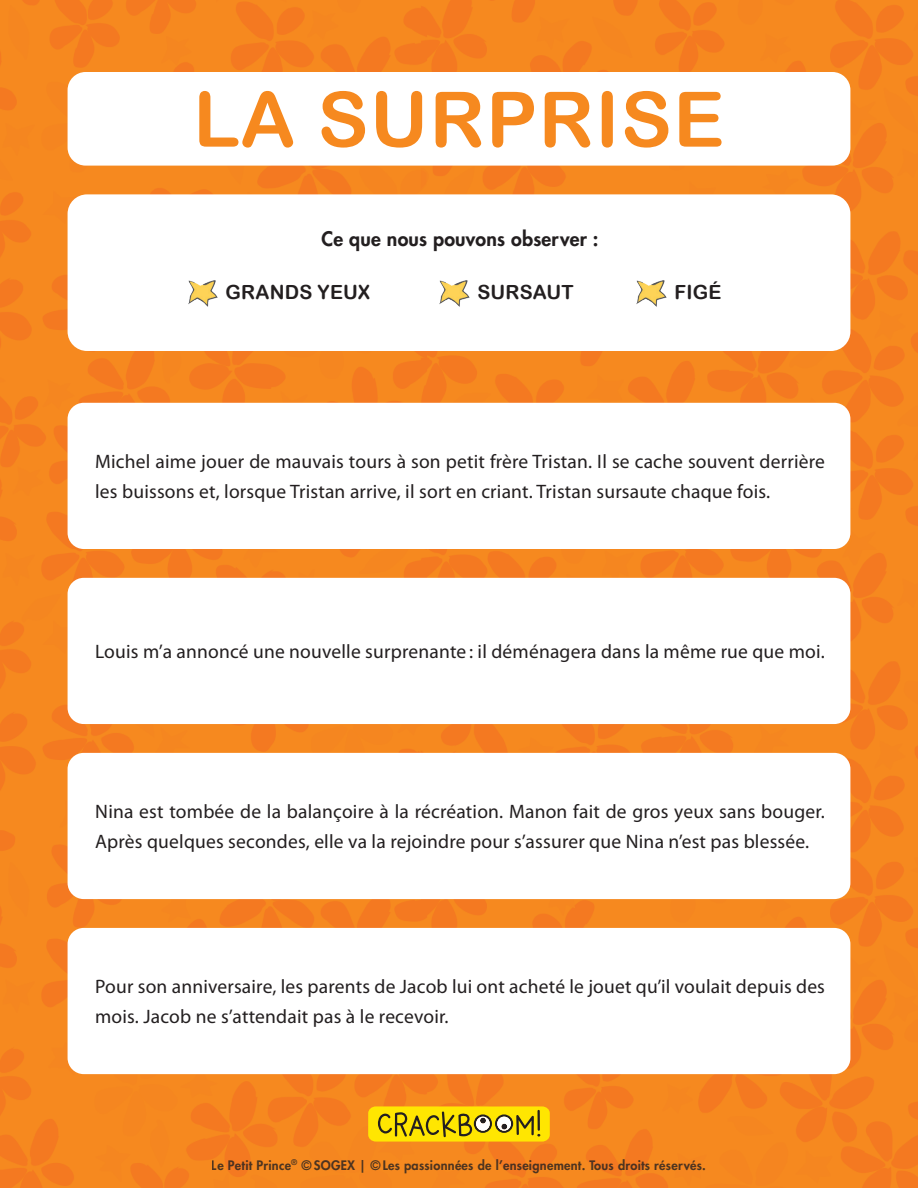
<style>
.page{position:relative;width:918px;height:1188px;background:#fff}
.page>*{position:absolute;margin:0;border:0;box-sizing:border-box;transform-origin:0 0}
.Texte{font:76.5px "Arial Rounded MT Bold";letter-spacing:.02em;color:#f6891f}
.Exemple_texte{font:19.5px/30px "Myriad Pro";letter-spacing:.01em;color:#231f20}
.Texte-2{font:800 19.5px "Futura Std";letter-spacing:.01em;color:#231f20}
.Texte-3{font:19.5px "Arial Rounded MT Bold";letter-spacing:.01em;color:#231f20}
.t1{font:800 12.75px "Futura Std";letter-spacing:.02em;color:#231f20}
</style>
<div class="page">
<img style="left:0;top:0;width:918px;height:1188px">
<svg style="left:368px;top:1106px;width:182px;height:36px;background:#d9c111"></svg>
<div style="left:68px;top:72px;width:782px;height:94px;background:#fff;border-radius:18px"></div>
<div style="left:68px;top:194px;width:782px;height:157px;background:#fff;border-radius:19px"></div>
<div style="left:68px;top:403px;width:782px;height:146px;background:#fff;border-radius:16px"></div>
<div style="left:68px;top:578px;width:782px;height:146px;background:#fff;border-radius:16px"></div>
<div style="left:68px;top:753px;width:782px;height:146px;background:#fff;border-radius:16px"></div>
<div style="left:68px;top:928px;width:782px;height:146px;background:#fff;border-radius:16px"></div>
<img style="left:439px;top:280px;width:31px;height:27px">
<img style="left:636px;top:280px;width:31px;height:27px">
<img style="left:188px;top:280px;width:30px;height:27px">
<p class="Texte" style="left:194px;top:74px;width:532px">LA SURPRISE</p>
<p class="Texte-2" style="left:322px;top:227px;width:278px">Ce que nous pouvons observer :</p>
<p class="Texte-3" style="left:226px;top:280px;width:146px">GRANDS YEUX</p>
<p class="Texte-3" style="left:477px;top:280px;width:98px">SURSAUT</p>
<p class="Texte-3" style="left:674px;top:280px;width:48px">FIGÉ</p>
<p class="Exemple_texte" style="left:95px;top:447px;width:731px">Michel aime jouer de mauvais tours à son petit frère Tristan. Il se cache souvent derrière les buissons et, lorsque Tristan arrive, il sort en criant. Tristan sursaute chaque fois.</p>
<p class="Exemple_texte" style="left:95px;top:637px;width:731px">Louis m’a annoncé une nouvelle surprenante : il déménagera dans la même rue que moi.</p>
<p class="Exemple_texte" style="left:95px;top:797px;width:731px">Nina est tombée de la balançoire à la récréation. Manon fait de gros yeux sans bouger.<br>Après quelques secondes, elle va la rejoindre pour s’assurer que Nina n’est pas blessée.</p>
<p class="Exemple_texte" style="left:95px;top:972px;width:731px">Pour son anniversaire, les parents de Jacob lui ont acheté le jouet qu’il voulait depuis des mois. Jacob ne s’attendait pas à le recevoir.</p>
<p class="t1" style="left:212px;top:1157px;width:496px">Le Petit Prince<sup>®</sup> © SOGEX | © Les passionnées de l’enseignement. Tous droits réservés.</p>
</div>
